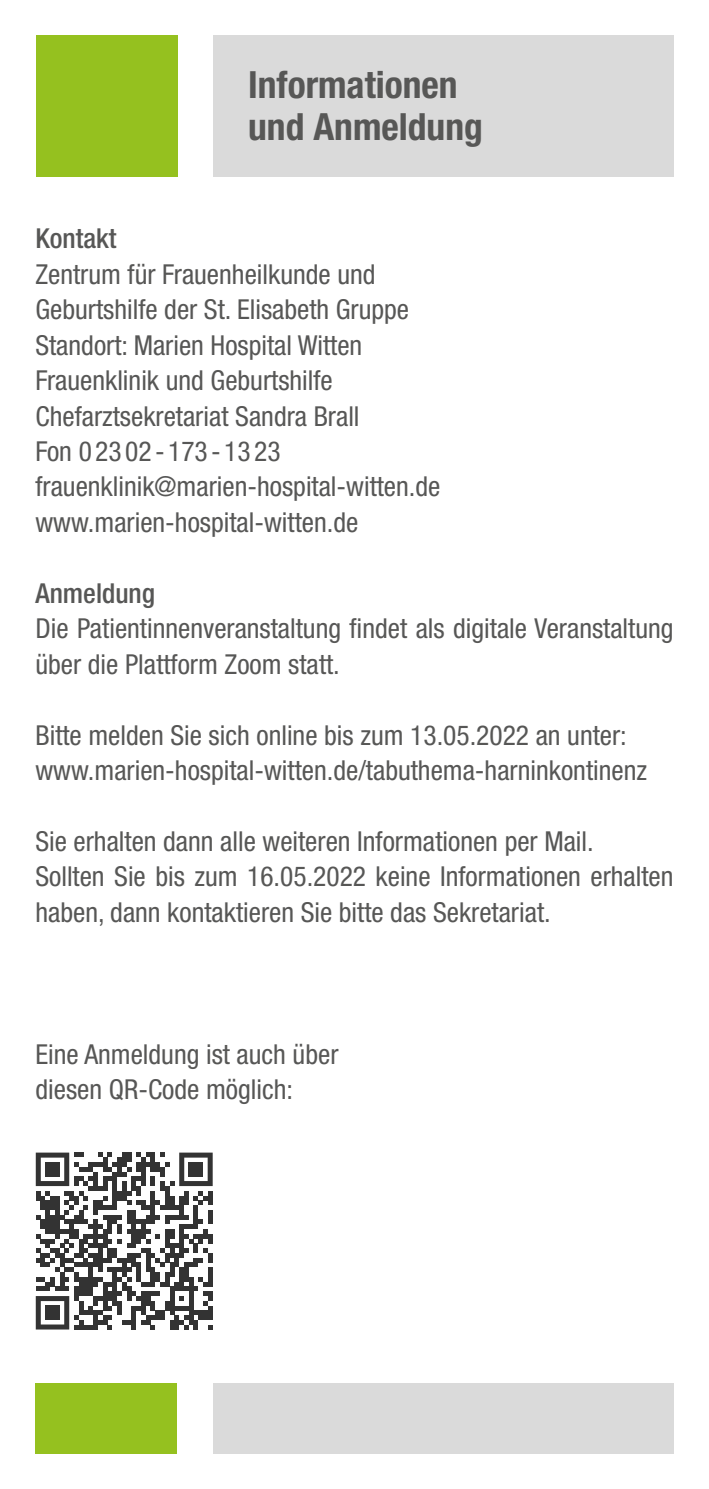
<style>
.page{position:relative;width:709px;height:1489px;background:#fff}
.page>*{position:absolute;margin:0;border:0;box-sizing:border-box;transform-origin:0 0}
.t1{font:700 condensed 37.5px/42.5px "Helvetica Neue LT Std";color:#575756}
.t2{font:condensed 27.5px/35.5px "Helvetica Neue LT Std";color:#575756}
.t3{font:500 condensed 27.5px "Helvetica Neue LT Std";color:#575756}
</style>
<div class="page">
<div style="left:213px;top:1382px;width:460px;height:71px;background:#dadada"></div>
<div style="left:35px;top:1382px;width:142px;height:71px;background:#95c11f"></div>
<div style="left:36px;top:35px;width:141px;height:142px;background:#95c11f"></div>
<div style="left:213px;top:35px;width:460px;height:142px;background:#dadada"></div>
<svg style="left:36px;top:1152px;width:177px;height:177px"></svg>
<div style="left:45px;top:1162px;width:15px;height:14px;background:#333"></div>
<div style="left:189px;top:1162px;width:14px;height:14px;background:#333"></div>
<div style="left:45px;top:1305px;width:15px;height:14px;background:#333"></div>
<h1 class="t1" style="left:248px;top:63px;width:236px">Informationen und Anmeldung</h1>
<p class="t3" style="left:35px;top:222px;width:82px">Kontakt</p>
<p class="t2" style="left:35px;top:256px;width:406px">Zentrum für Frauenheilkunde und Geburtshilfe der St. Elisabeth Gruppe Standort: Marien Hospital Witten Frauenklinik und Geburtshilfe Chefarztsekretariat Sandra Brall<br>Fon 0 23 02 - 173 - 13 23 frauenklinik@marien-hospital-witten.de www.marien-hospital-witten.de</p>
<p class="t3" style="left:35px;top:576px;width:121px">Anmeldung</p>
<p class="t2" style="left:35px;top:610px;width:639px">Die Patientinnenveranstaltung findet als digitale Veranstaltung über die Plattform Zoom statt.</p>
<p class="t2" style="left:35px;top:717px;width:613px">Bitte melden Sie sich online bis zum 13.05.2022 an unter: www.marien-hospital-witten.de/tabuthema-harninkontinenz</p>
<p class="t2" style="left:35px;top:823px;width:639px">Sie erhalten dann alle weiteren Informationen per Mail.<br>Sollten Sie bis zum 16.05.2022 keine Informationen erhalten haben, dann kontaktieren Sie bitte das Sekretariat.</p>
<p class="t2" style="left:35px;top:1036px;width:304px">Eine Anmeldung ist auch über diesen QR-Code möglich:</p>
</div>
